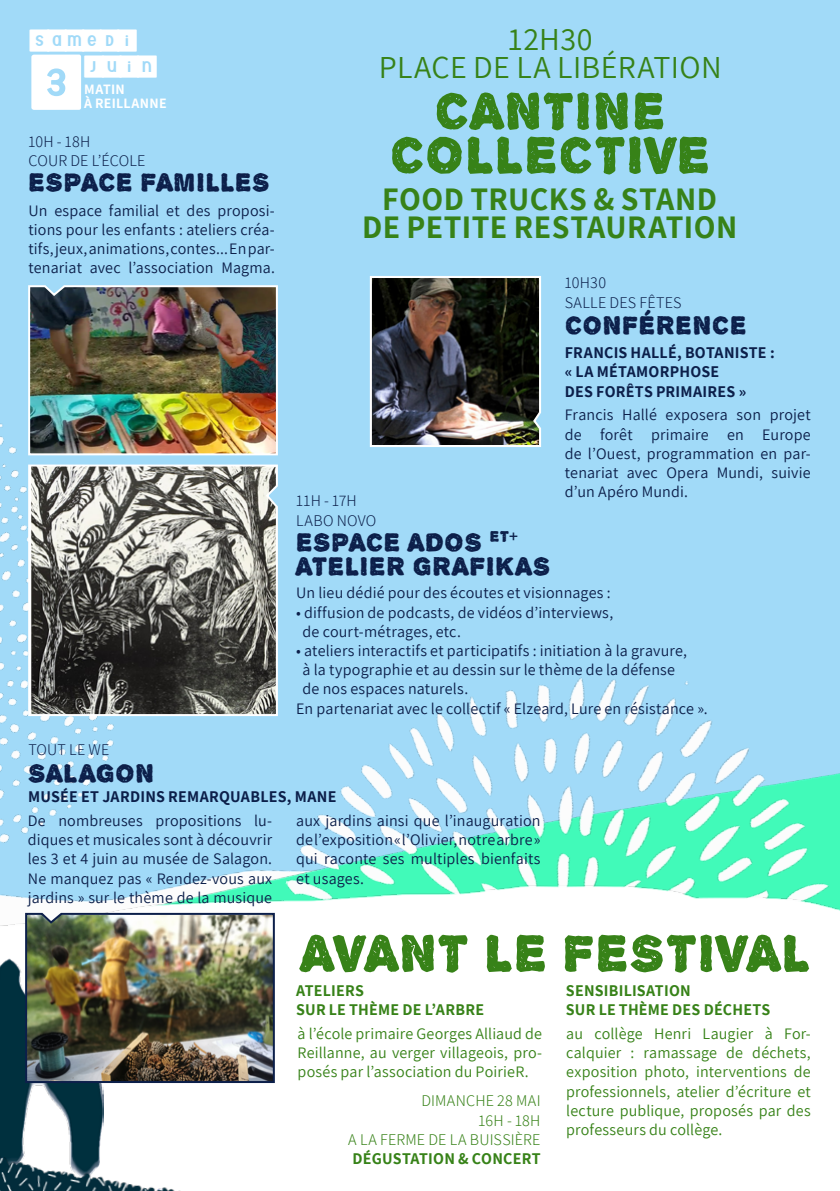
<style>
.page{position:relative;width:840px;height:1191px;background:#fff}
.page>*{position:absolute;margin:0;border:0;box-sizing:border-box;transform-origin:0 0}
.t1{font:60px "Aberforth Tiles";color:#fff}
.t2{font:56px "Alpha Echo";letter-spacing:.015em;color:#378218}
.t3{font:700 32px "Assistant";letter-spacing:.015em;color:#378218}
.t4{font:32px "Assistant";letter-spacing:.01em;color:#378218}
.t5{font:28px "Alpha Echo";letter-spacing:.02em;color:#0c1f4a}
.t6{font:24px "Aberforth Tiles";letter-spacing:-.2em;color:#fff}
.t7{font:16px/19.2px "Assistant";letter-spacing:.01em;color:#0c1f4a;text-align:justify}
.t8{font:16px/19.2px "Assistant";letter-spacing:.01em;color:#378218;text-align:justify}
.t9{font:700 16px "Assistant";letter-spacing:.015em;color:#0c1f4a}
.t10{font:700 16px/19.2px "Assistant";letter-spacing:.015em;color:#378218}
.t11{font:300 16px "Assistant";letter-spacing:.01em;color:#0c1f4a}
.t12{font:300 16px "Assistant";letter-spacing:.01em;color:#378218}
.t13{font:700 14px "Assistant";letter-spacing:.02em;color:#fff}
</style>
<div class="page">
<div style="left:0;top:0;width:839px;height:1191px;background:#a1daf8"></div>
<img style="left:0;top:423px;width:27px;height:118px">
<img style="left:0;top:541px;width:839px;height:502px">
<div style="left:0;top:1043px;width:839px;height:148px;background:#fff"></div>
<img style="left:0;top:904px;width:103px;height:171px">
<img style="left:0;top:1075px;width:180px;height:116px">
<img style="left:24px;top:912px;width:252px;height:172px">
<img style="left:28px;top:285px;width:250px;height:171px">
<img style="left:369px;top:276px;width:172px;height:171px">
<svg style="left:27px;top:464px;width:252px;height:253px;background:#787874"></svg>
<svg style="left:297px;top:611px;width:3px;height:4px"></svg>
<p class="t6" style="left:28px;top:29px;width:111px">SAMEDI</p>
<p class="t1" style="left:28px;top:54px;width:57px">3</p>
<p class="t6" style="left:83px;top:55px;width:76px">JUIN</p>
<p class="t13" style="left:84px;top:79px;width:42px">MATIN</p>
<p class="t13" style="left:84px;top:93px;width:84px">À REILLANNE</p>
<p class="t11" style="left:28px;top:131px;width:64px">10H - 18H</p>
<p class="t11" style="left:28px;top:150px;width:119px">COUR DE L’ÉCOLE</p>
<p class="t5" style="left:28px;top:167px;width:243px">ESPACE FAMILLES</p>
<p class="t7" style="left:28px;top:200px;width:248px">Un espace familial et des proposi&shy;tions pour les enfants : ateliers créa&shy;tifs, jeux, animations, contes... En par&shy;tenariat avec l’association Magma.</p>
<p class="t4" style="left:508px;top:18px;width:86px">12H30</p>
<p class="t4" style="left:379px;top:46px;width:344px">PLACE DE LA LIBÉRATION</p>
<p class="t2" style="left:434px;top:79px;width:232px">CANTINE</p>
<p class="t2" style="left:389px;top:123px;width:321px">COLLECTIVE</p>
<p class="t3" style="left:382px;top:177px;width:336px">FOOD TRUCKS &amp; STAND</p>
<p class="t3" style="left:362px;top:205px;width:376px">DE PETITE RESTAURATION</p>
<p class="t11" style="left:564px;top:272px;width:43px">10H30</p>
<p class="t11" style="left:564px;top:291px;width:118px">SALLE DES FÊTES</p>
<p class="t5" style="left:564px;top:309px;width:183px">CONFÉRENCE</p>
<p class="t11" style="left:296px;top:490px;width:62px">11H - 17H</p>
<p class="t11" style="left:296px;top:509px;width:82px">LABO NOVO</p>
<p class="t9" style="left:564px;top:342px;width:211px">FRANCIS HALLÉ, BOTANISTE :</p>
<p class="t9" style="left:564px;top:361px;width:156px">« LA MÉTAMORPHOSE</p>
<p class="t9" style="left:564px;top:380px;width:183px">DES FORÊTS PRIMAIRES »</p>
<p class="t7" style="left:564px;top:404px;width:247px">Francis Hallé exposera son projet de forêt primaire en Europe de l’Ouest, programmation en par&shy;tenariat avec Opera Mundi, suivie d’un Apéro Mundi.</p>
<p class="t5" style="left:296px;top:526px;width:223px">ESPACE ADOS <sup>ET</sup><sup>+</sup></p>
<p class="t5" style="left:296px;top:550px;width:256px">ATELIER GRAFIKAS</p>
<p class="t7" style="left:296px;top:583px;width:316px">Un lieu dédié pour des écoutes et visionnages :</p>
<p class="t7" style="left:304px;top:602px;width:310px">diffusion de podcasts, de vidéos d’interviews,</p>
<p class="t7" style="left:302px;top:621px;width:160px">de court-métrages, etc.</p>
<p class="t7" style="left:304px;top:640px;width:384px">ateliers interactifs et participatifs : initiation à la gravure,</p>
<p class="t7" style="left:302px;top:659px;width:374px">à la typographie et au dessin sur le thème de la défense</p>
<p class="t7" style="left:296px;top:679px;width:413px;text-indent:6px">de nos espaces naturels.<br>En partenariat avec le collectif « Elzeard, Lure en résistance ».</p>
<p class="t11" style="left:28px;top:739px;width:82px">TOUT LE WE</p>
<p class="t5" style="left:28px;top:757px;width:127px">SALAGON</p>
<p class="t9" style="left:28px;top:785px;width:309px">MUSÉE ET JARDINS REMARQUABLES, MANE</p>
<p class="t7" style="left:28px;top:810px;width:246px">De nombreuses propositions lu&shy;diques et musicales sont à découvrir les 3 et 4 juin au musée de Salagon.<br>Ne manquez pas « Rendez-vous aux jardins » sur le thème de la musique</p>
<p class="t7" style="left:296px;top:810px;width:246px">aux jardins ainsi que l’inauguration de l’exposition « l’Olivier, notre arbre » qui raconte ses multiples bienfaits et usages.</p>
<p class="t2" style="left:301px;top:921px;width:510px">AVANT LE FESTIVAL</p>
<p class="t10" style="left:296px;top:980px;width:189px">ATELIERS<br>SUR LE THÈME DE L’ARBRE</p>
<p class="t10" style="left:565px;top:980px;width:206px">SENSIBILISATION<br>SUR LE THÈME DES DÉCHETS</p>
<p class="t8" style="left:297px;top:1023px;width:246px">à l’école primaire Georges Alliaud de Reillanne, au verger villageois, pro&shy;posés par l’association du PoirieR.</p>
<p class="t8" style="left:566px;top:1023px;width:246px">au collège Henri Laugier à For&shy;calquier : ramassage de déchets, exposition photo, interventions de professionnels, atelier d’écriture et lecture publique, proposés par des professeurs du collège.</p>
<p class="t12" style="left:421px;top:1090px;width:121px">DIMANCHE 28 MAI</p>
<p class="t12" style="left:478px;top:1109px;width:63px">16H - 18H</p>
<p class="t12" style="left:348px;top:1128px;width:194px">A LA FERME DE LA BUISSIÈRE</p>
<p class="t10" style="left:352px;top:1148px;width:189px">DÉGUSTATION &amp; CONCERT</p>
</div>
